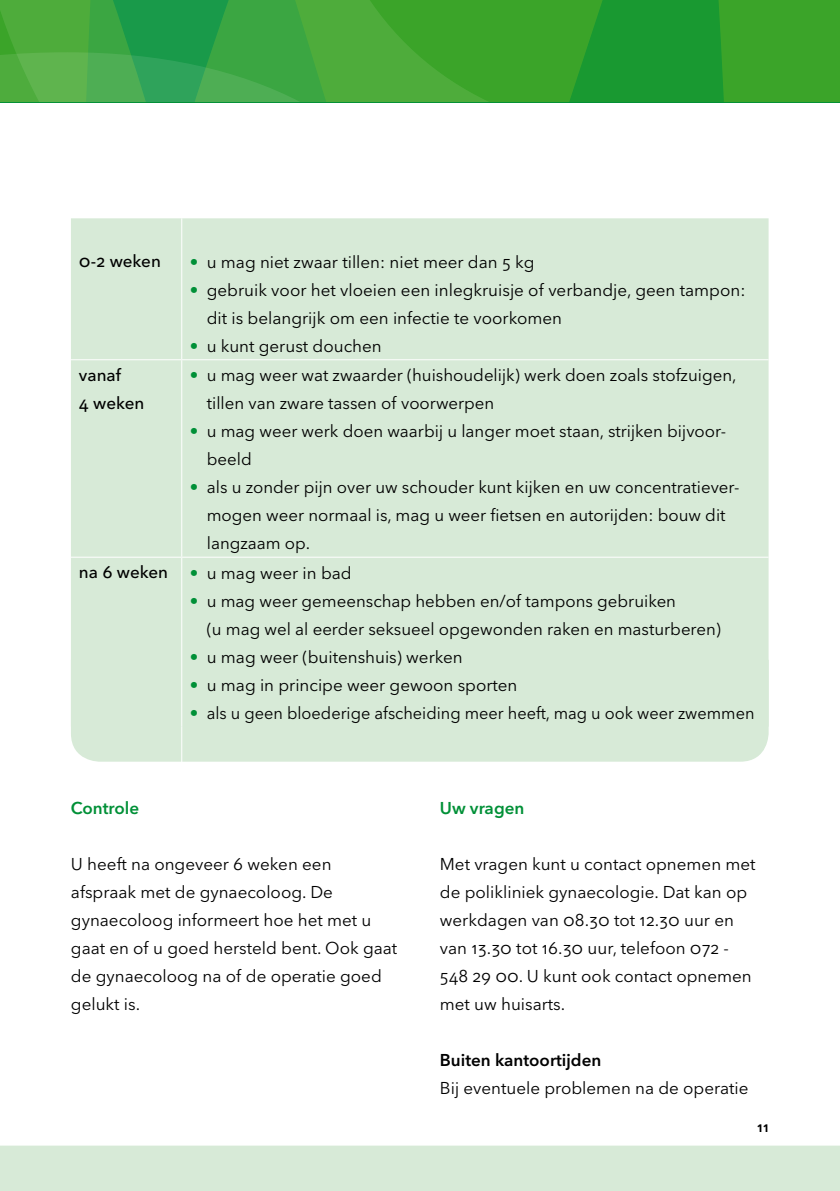
<style>
.page{position:relative;width:840px;height:1191px;background:#fff}
.page>*{position:absolute;margin:0;border:0;box-sizing:border-box;transform-origin:0 0}
.t1{font:17px/28px "Avenir Next LT Pro";color:#000}
.t2{font:17px "Avenir Next LT Pro";color:#000;scale:.96 1}
.t3{font:500 17px/28px "Avenir Next LT Pro";color:#000}
.t4{font:600 17px "Avenir Next LT Pro";color:#000}
.t5{font:600 17px "Avenir Next LT Pro";color:#009037}
.t6{font:600 14px "Avenir Next LT Pro";color:#000}
.s1{font-family:"Helvetica Neue LT";color:#009037}
</style>
<div class="page">
<svg style="left:0;top:0;width:839px;height:102px;background:#36a333"></svg>
<svg style="left:0;top:52px;width:300px;height:50px;background:#45aa4d"></svg>
<div style="left:0;top:1145px;width:839px;height:46px;background:#d7ead7"></div>
<div style="left:71px;top:726px;width:697px;height:35px;background:#d7ead7"></div>
<div style="left:71px;top:218px;width:697px;height:508px;background:#d7ead7"></div>
<hr style="left:181px;top:218px;width:1px;height:141px;background:#fff">
<hr style="left:71px;top:359px;width:111px;height:1px;background:#fff">
<hr style="left:182px;top:359px;width:586px;height:1px;background:#fff">
<hr style="left:181px;top:360px;width:1px;height:196px;background:#fff">
<hr style="left:71px;top:556px;width:111px;height:1px;background:#fff">
<hr style="left:182px;top:556px;width:586px;height:1px;background:#fff">
<hr style="left:181px;top:557px;width:1px;height:169px;background:#fff">
<hr style="left:181px;top:726px;width:1px;height:57px;background:#fff">
<p class="t3" style="left:79px;top:247px;width:83px">0-2 weken</p>
<p class="t1" style="left:190px;top:248px;width:346px"><span class="s1">•</span> u mag niet zwaar tillen: niet meer dan 5 kg</p>
<p class="t1" style="left:207px;top:276px;width:540px;text-indent:-17px"><span class="s1">•</span> gebruik voor het vloeien een inlegkruisje of verbandje, geen tampon: dit is belangrijk om een infectie te voorkomen</p>
<p class="t1" style="left:190px;top:332px;width:193px"><span class="s1">•</span> u kunt gerust douchen</p>
<p class="t3" style="left:79px;top:361px;width:67px">vanaf<br>4 weken</p>
<p class="t1" style="left:207px;top:361px;width:531px;text-indent:-17px"><span class="s1">•</span> u mag weer wat zwaarder (huishoudelijk) werk doen zoals stofzuigen, tillen van zware tassen of voorwerpen</p>
<p class="t1" style="left:207px;top:417px;width:520px;text-indent:-17px"><span class="s1">•</span> u mag weer werk doen waarbij u langer moet staan, strijken bijvoor&shy;beeld</p>
<p class="t1" style="left:207px;top:473px;width:534px;text-indent:-17px"><span class="s1">•</span> als u zonder pijn over uw schouder kunt kijken en uw concentratiever&shy;mogen weer normaal is, mag u weer fietsen en autorijden: bouw dit langzaam op.</p>
<p class="t3" style="left:79px;top:558px;width:91px">na 6 weken</p>
<p class="t1" style="left:190px;top:558px;width:163px"><span class="s1">•</span> u mag weer in bad</p>
<p class="t1" style="left:207px;top:586px;width:515px;text-indent:-17px"><span class="s1">•</span> u mag weer gemeenschap hebben en/of tampons gebruiken<br>(u mag wel al eerder seksueel opgewonden raken en masturberen)</p>
<p class="t1" style="left:190px;top:642px;width:274px"><span class="s1">•</span> u mag weer (buitenshuis) werken</p>
<p class="t1" style="left:190px;top:670px;width:329px"><span class="s1">•</span> u mag in principe weer gewoon sporten</p>
<p class="t2" style="left:190px;top:702px;width:589px"><span class="s1">•</span> als u geen bloederige afscheiding meer heeft, mag u ook weer zwemmen</p>
<p class="t5" style="left:71px;top:798px;width:70px">Controle</p>
<p class="t1" style="left:71px;top:850px;width:327px">U heeft na ongeveer 6 weken een afspraak met de gynaecoloog. De gynaecoloog informeert hoe het met u gaat en of u goed hersteld bent. Ook gaat de gynaecoloog na of de operatie goed gelukt is.</p>
<p class="t5" style="left:439px;top:798px;width:86px">Uw vragen</p>
<p class="t1" style="left:439px;top:850px;width:317px">Met vragen kunt u contact opnemen met de polikliniek gynaecologie. Dat kan op werkdagen van 08.30 tot 12.30 uur en van 13.30 tot 16.30 uur, telefoon 072 - 548 29 00. U kunt ook contact opnemen met uw huisarts.</p>
<p class="t4" style="left:439px;top:1050px;width:163px">Buiten kantoortijden</p>
<p class="t1" style="left:439px;top:1074px;width:310px">Bij eventuele problemen na de operatie</p>
<p class="t6" style="left:756px;top:1118px;width:13px">11</p>
</div>
